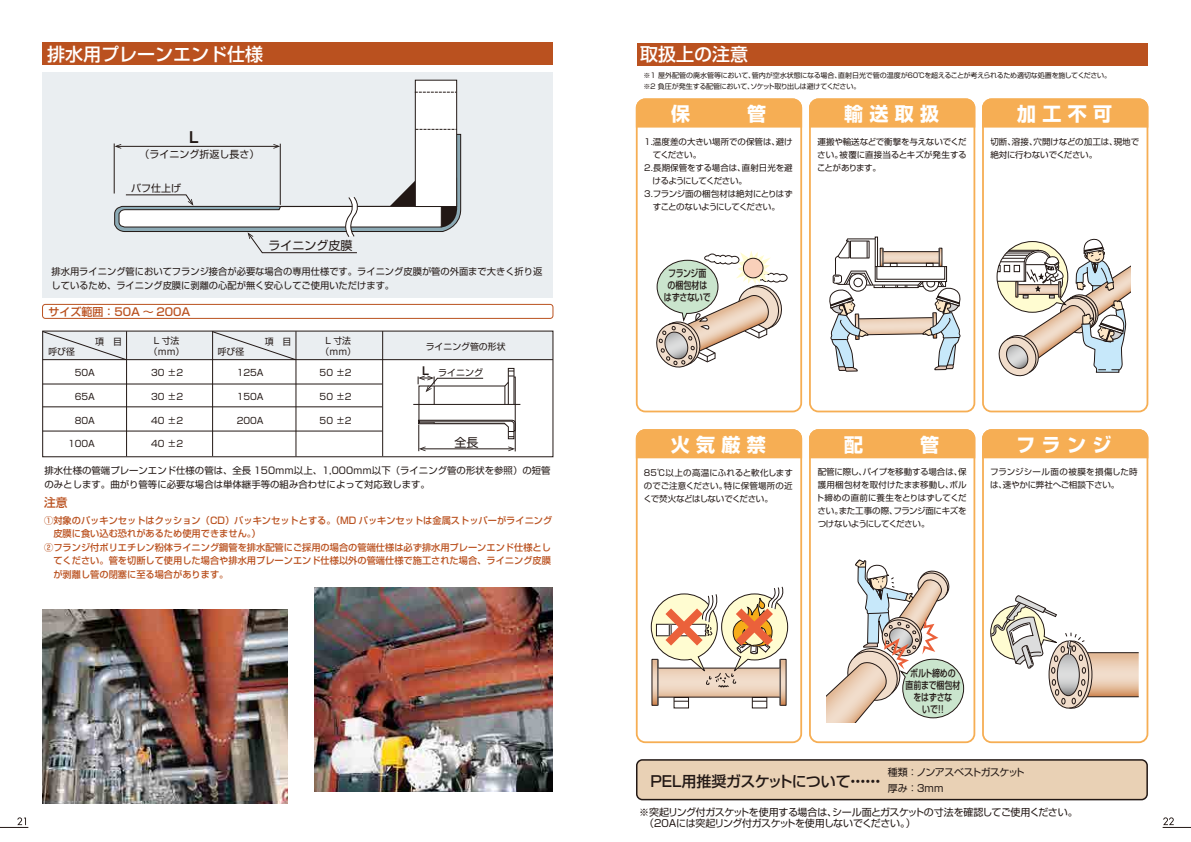
<style>
.page{position:relative;width:1191px;height:842px;background:#fff}
.page>*{position:absolute;margin:0;border:0;box-sizing:border-box;transform-origin:0 0}
.t1{font:700 19px "Shin Go Pro";color:#fff}
.t2{font:500 18px "Shin Go Pro";color:#fff}
.t3{font:500 15px "Shin Go Pro";letter-spacing:-.02em;color:#221815}
.t4{font:700 15px "Shin Go Pro De";color:#221815}
.t5{font:12px "Shin Go Pro";color:#221815}
.t6{font:500 12px "Shin Go Pro";color:#ba511f}
.t7{font:500 11px "Shin Go Pro";color:#ba511f}
.t8{font:10px/11px "Shin Go Pro";letter-spacing:-.045em;color:#221815}
.t9{font:500 10px/12px "Shin Go Pro";letter-spacing:-.02em;color:#221815;text-align:center;scale:.8 1}
.t10{font:10px "Shin Go Pro";color:#221815}
.t11{font:500 9.4px/13.5px "Shin Go Pro";color:#ba511f}
.t12{font:9.4px/14px "Shin Go Pro";color:#221815}
.t13{font:9px/11.8px "Shin Go Pro";color:#221815;text-align:center}
.t14{font:8.5px/13px "Shin Go Pro";letter-spacing:-.02em;color:#221815;text-align:justify}
.t15{font:8.5px/13px "Shin Go Pro";color:#221815}
.t16{font:7px/11px "Shin Go Pro";letter-spacing:-.025em;color:#221815}
.s1{font-family:"Shin Go Pro De";font-weight:700;font-size:11px}
</style>
<div class="page">
<div style="left:43px;top:72px;width:510px;height:226px;background:#eaeef1"></div>
<img style="left:43px;top:609px;width:244px;height:194px">
<div style="left:43px;top:331px;width:510px;height:29px;background:#eaeef1"></div>
<hr style="left:42px;top:359px;width:511px;height:1px;background:#221815">
<hr style="left:43px;top:384px;width:339px;height:1px;background:#221815">
<hr style="left:43px;top:407px;width:339px;height:1px;background:#221815">
<hr style="left:43px;top:431px;width:339px;height:1px;background:#221815">
<hr style="left:212px;top:331px;width:1px;height:125px;background:#221815">
<hr style="left:382px;top:331px;width:1px;height:125px;background:#221815">
<div style="left:42px;top:304px;width:511px;height:15px;border:1px solid #ba511f;border-radius:3px"></div>
<div style="left:43px;top:43px;width:510px;height:22px;background:#ba511f"></div>
<img style="left:314px;top:587px;width:238px;height:204px">
<svg style="left:0;top:817px;width:28px;height:11px"></svg>
<svg style="left:1162px;top:817px;width:29px;height:11px"></svg>
<div style="left:809px;top:98px;width:166px;height:314px;border:2px solid #f6ae54;border-radius:9px"></div>
<div style="left:982px;top:98px;width:166px;height:314px;border:2px solid #f6ae54;border-radius:9px"></div>
<div style="left:636px;top:98px;width:166px;height:314px;border:2px solid #f6ae54;border-radius:9px"></div>
<svg style="left:635px;top:98px;width:514px;height:30px;background:#f6b25d"></svg>
<div style="left:809px;top:429px;width:166px;height:314px;border:2px solid #f6ae54;border-radius:9px"></div>
<div style="left:982px;top:429px;width:166px;height:314px;border:2px solid #f6ae54;border-radius:9px"></div>
<div style="left:636px;top:429px;width:166px;height:314px;border:2px solid #f6ae54;border-radius:9px"></div>
<svg style="left:635px;top:429px;width:514px;height:30px;background:#f6b25d"></svg>
<div style="left:637px;top:760px;width:510px;height:40px;background:#e9d1b5;border-radius:6px"></div>
<div style="left:636px;top:759px;width:511px;height:41px;border:2px solid #221815;border-radius:6px"></div>
<div style="left:637px;top:43px;width:510px;height:22px;background:#ba511f"></div>
<svg style="left:990px;top:595px;width:149px;height:114px"></svg>
<svg style="left:651px;top:586px;width:137px;height:120px"></svg>
<svg style="left:656px;top:251px;width:131px;height:117px"></svg>
<svg style="left:826px;top:560px;width:138px;height:163px"></svg>
<svg style="left:829px;top:237px;width:132px;height:135px"></svg>
<svg style="left:996px;top:238px;width:135px;height:139px"></svg>
<hr style="left:126px;top:331px;width:1px;height:125px;background:#221815">
<hr style="left:296px;top:331px;width:1px;height:125px;background:#221815">
<svg style="left:42px;top:331px;width:85px;height:29px"></svg>
<svg style="left:212px;top:331px;width:84px;height:29px"></svg>
<div style="left:415px;top:80px;width:42px;height:127px;background:#fff;border:1px solid #221815"></div>
<svg style="left:415px;top:92px;width:41px;height:1px"></svg>
<svg style="left:114px;top:129px;width:348px;height:124px"></svg>
<div style="left:508px;top:368px;width:6px;height:37px;border:1px solid #221815"></div>
<hr style="left:413px;top:404px;width:107px;height:1px;background:#221815">
<svg style="left:418px;top:371px;width:98px;height:81px"></svg>
<h2 class="t2" style="left:47px;top:39px;width:217px">排水用プレーンエンド仕様</h2>
<h3 class="t4" style="left:189px;top:125px;width:11px">L</h3>
<p class="t10" style="left:140px;top:146px;width:122px">（ライニング折返し長さ）</p>
<p class="t8" style="left:131px;top:181px;width:51px">バフ仕上げ</p>
<h3 class="t5" style="left:268px;top:235px;width:85px">ライニング皮膜</h3>
<p class="t12" style="left:52px;top:263px;width:492px">排水用ライニング管においてフランジ接合が必要な場合の専用仕様です。ライニング皮膜が管の外面まで大きく折り返しているため、ライニング皮膜に剥離の心配が無く安心してご使用いただけます。</p>
<p class="t7" style="left:48px;top:302px;width:144px">サイズ範囲：50A ～ 200A</p>
<p class="t13" style="left:48px;top:344px;width:28px">呼び径</p>
<p class="t13" style="left:95px;top:334px;width:28px">項　目</p>
<p class="t13" style="left:149px;top:333px;width:37px">L 寸法（ｍｍ）</p>
<p class="t13" style="left:218px;top:344px;width:28px">呼び径</p>
<p class="t13" style="left:265px;top:334px;width:28px">項　目</p>
<p class="t13" style="left:321px;top:333px;width:37px">L 寸法（ｍｍ）</p>
<p class="t13" style="left:426px;top:339px;width:81px">ライニング管の形状</p>
<p class="t13" style="left:75px;top:366px;width:22px">50A</p>
<p class="t13" style="left:75px;top:390px;width:22px">65A</p>
<p class="t13" style="left:75px;top:413px;width:22px">80A</p>
<p class="t13" style="left:68px;top:437px;width:28px">100A</p>
<p class="t13" style="left:151px;top:366px;width:34px">30 ±2</p>
<p class="t13" style="left:151px;top:390px;width:34px">30 ±2</p>
<p class="t13" style="left:151px;top:413px;width:34px">40 ±2</p>
<p class="t13" style="left:151px;top:437px;width:34px">40 ±2</p>
<p class="t13" style="left:237px;top:366px;width:28px">125A</p>
<p class="t13" style="left:237px;top:390px;width:28px">150A</p>
<p class="t13" style="left:237px;top:413px;width:28px">200A</p>
<p class="t13" style="left:320px;top:366px;width:34px">50 ±2</p>
<p class="t13" style="left:320px;top:390px;width:34px">50 ±2</p>
<p class="t13" style="left:320px;top:413px;width:34px">50 ±2</p>
<p class="t13" style="left:422px;top:366px;width:62px"><span class="s1">L</span> ライニング</p>
<h3 class="t5" style="left:454px;top:432px;width:25px">全長</h3>
<p class="t12" style="left:44px;top:462px;width:507px;line-height:14.4px">排水仕様の管端プレーンエンド仕様の管は、全長 150ｍｍ以上、1,000ｍｍ以下（ライニング管の形状を参照）の短管のみとします。曲がり管等に必要な場合は単体継手等の組み合わせによって対応致します。</p>
<h3 class="t6" style="left:44px;top:493px;width:25px">注意</h3>
<p class="t11" style="left:44px;top:512px;width:509px">①対象のパッキンセットはクッション（CD）パッキンセットとする。（MD パッキンセットは金属ストッパーがライニング　皮膜に食い込む恐れがあるため使用できません。）<br>②フランジ付ポリエチレン粉体ライニング鋼管を排水配管にご採用の場合の管端仕様は必ず排水用プレーンエンド仕様とし　てください。管を切断して使用した場合や排水用プレーンエンド仕様以外の管端仕様で施工された場合、ライニング皮膜　が剥離し管の閉塞に至る場合があります。</p>
<h2 class="t2" style="left:640px;top:40px;width:109px">取扱上の注意</h2>
<p class="t16" style="left:643px;top:69px;width:469px">※1 屋外配管の廃水管等において、管内が空水状態になる場合、直射日光で管の温度が６０℃を超えることが考えられるため適切な処置を施してください。※２ 負圧が発生する配管において、ソケット取り出しは避けてください。</p>
<h1 class="t1" style="left:844px;top:99px;width:96px">輸 送 取 扱</h1>
<h1 class="t1" style="left:1017px;top:99px;width:96px">加 工 不 可</h1>
<p class="t14" style="left:644px;top:134px;width:150px;text-align:left">1.温度差の大きい場所での保管は、避け　てください。<br>2.長期保管をする場合は、直射日光を避　けるようにしてください。<br>3.フランジ面の梱包材は絶対にとりはず　すことのないようにしてください。</p>
<p class="t14" style="left:817px;top:134px;width:151px">運搬や輸送などで衝撃を与えないでください。被覆に直接当るとキズが発生することがあります。</p>
<p class="t14" style="left:990px;top:134px;width:150px">切断、溶接、穴開けなどの加工は、現地で絶対に行わないでください。</p>
<p class="t9" style="left:664px;top:266px;width:60px">フランジ面の梱包材ははずさないで</p>
<h1 class="t1" style="left:671px;top:430px;width:96px">火 気 厳 禁</h1>
<h1 class="t1" style="left:844px;top:429px;width:96px">配　　　管</h1>
<h1 class="t1" style="left:1016px;top:430px;width:96px">フ ラ ン ジ</h1>
<p class="t14" style="left:643px;top:465px;width:151px">８５℃以上の高温にふれると軟化しますのでご注意ください。特に保管場所の近くで焚火などはしないでください。</p>
<p class="t14" style="left:816px;top:464px;width:152px">配管に際し、パイプを移動する場合は、保護用梱包材を取付けたまま移動し、ボルト締めの直前に養生をとりはずしてください。また工事の際、フランジ面にキズをつけないようにしてください。</p>
<p class="t15" style="left:990px;top:464px;width:149px">フランジシール面の被膜を損傷した時は、速やかに弊社へご相談下さい。</p>
<p class="t9" style="left:905px;top:666px;width:70px">ボルト締めの直前まで梱包材をはずさな<br>いで！！</p>
<h3 class="t3" style="left:650px;top:768px;width:237px">PEL用推奨ガスケットについて・・・・・・</h3>
<p class="t8" style="left:888px;top:763px;width:138px;line-height:16px">種類 ：ノンアスベストガスケット厚み ：３ｍｍ</p>
<p class="t8" style="left:639px;top:805px;width:440px">※突起リング付ガスケットを使用する場合は、シール面とガスケットの寸法を確認してご使用ください。　（２０Aには突起リング付ガスケットを使用しないでください。）</p>
</div>
